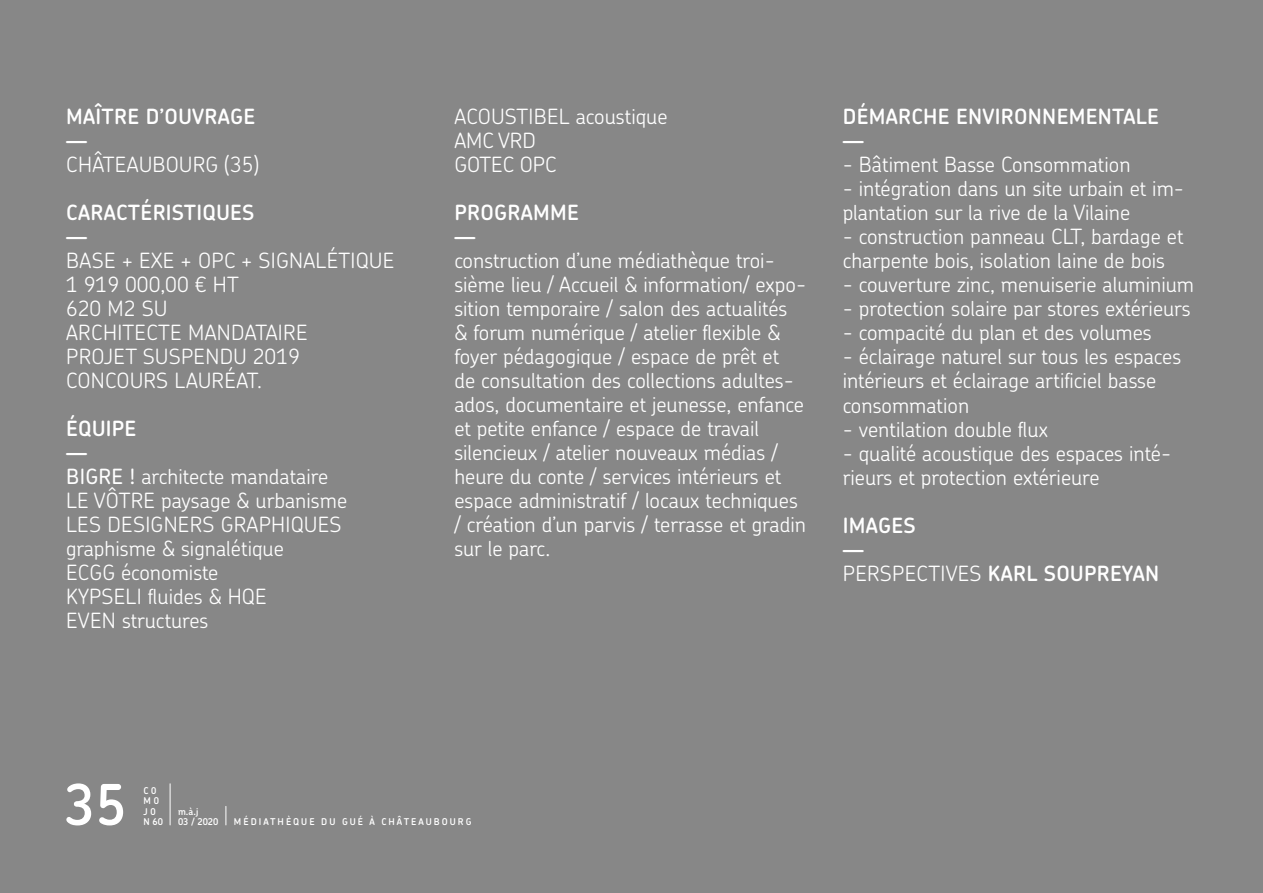
<style>
.page{position:relative;width:1263px;height:893px;background:#878787}
.page>*{position:absolute;margin:0;border:0;box-sizing:border-box;transform-origin:0 0}
.t1{font:600 56.25px "Chevin Std";color:#fff}
.t2{font:300 21px/24px "Chevin Std";color:#fff}
.t3{font:600 21px/24px "Chevin Std";letter-spacing:.015em;color:#fff}
.t4{font:600 9.3px/10.4px "Chevin Std";letter-spacing:.215em;color:#fff}
.s1{font-weight:600}
.s2{font-weight:500}
.s3{font-weight:300}
</style>
<div class="page">
<hr style="left:170px;top:784px;width:1px;height:41px;background:#fff">
<svg style="left:225px;top:806px;width:1px;height:19px"></svg>
<p class="t3" style="left:66px;top:104px;width:191px">MAÎTRE D’OUVRAGE —</p>
<p class="t2" style="left:66px;top:152px;width:195px">CHÂTEAUBOURG (35)</p>
<p class="t3" style="left:66px;top:200px;width:190px">CARACTÉRISTIQUES —</p>
<p class="t2" style="left:66px;top:248px;width:330px">BASE + EXE + OPC + SIGNALÉTIQUE<br>1 919 000,00 € HT<br>620 M2 SU<br>ARCHITECTE MANDATAIRE<br>PROJET SUSPENDU 2019<br>CONCOURS LAURÉAT.</p>
<p class="t2" style="left:66px;top:416px;width:283px"><span class="s1">ÉQUIPE<br>—<br></span><span class="s2">BIGRE !</span> architecte mandataire<br>LE VÔTRE paysage &amp; urbanisme<br>LES DESIGNERS GRAPHIQUES graphisme &amp; signalétique<br>ECGG économiste<br>KYPSELI fluides &amp; HQE<br>EVEN structures</p>
<p class="t2" style="left:454px;top:104px;width:215px">ACOUSTIBEL acoustique<br>AMC VRD<br>GOTEC OPC</p>
<p class="t3" style="left:454px;top:200px;width:126px">PROGRAMME —</p>
<p class="t2" style="left:454px;top:248px;width:353px">construction d’une médiathèque troi&shy;sième lieu / Accueil &amp; information/ expo&shy;sition temporaire / salon des actualités<br>&amp; forum numérique / atelier flexible &amp; foyer pédagogique / espace de prêt et<br>de consultation des collections adultes&shy;ados, documentaire et jeunesse, enfance et petite enfance / espace de travail silencieux / atelier nouveaux médias / heure du conte / services intérieurs et espace administratif / locaux techniques / création d’un parvis / terrasse et gradin sur le parc.</p>
<p class="t3" style="left:843px;top:104px;width:318px">DÉMARCHE ENVIRONNEMENTALE —</p>
<p class="t2" style="left:843px;top:152px;width:289px">- Bâtiment Basse Consommation</p>
<p class="t2" style="left:843px;top:176px;width:343px">- intégration dans un site urbain et im&shy;plantation sur la rive de la Vilaine</p>
<p class="t2" style="left:843px;top:224px;width:342px">- construction panneau CLT, bardage et charpente bois, isolation laine de bois</p>
<p class="t2" style="left:843px;top:272px;width:353px">- couverture zinc, menuiserie aluminium</p>
<p class="t2" style="left:843px;top:296px;width:349px">- protection solaire par stores extérieurs</p>
<p class="t2" style="left:843px;top:320px;width:310px">- compacité du plan et des volumes</p>
<p class="t2" style="left:843px;top:344px;width:340px">- éclairage naturel sur tous les espaces intérieurs et éclairage artificiel basse consommation</p>
<p class="t2" style="left:843px;top:416px;width:207px">- ventilation double flux</p>
<p class="t2" style="left:843px;top:440px;width:330px">- qualité acoustique des espaces inté&shy;rieurs et protection extérieure</p>
<p class="t3" style="left:843px;top:512px;width:318px">IMAGES<br>—<br><span class="s3">PERSPECTIVES</span> KARL SOUPREYAN</p>
<h1 class="t1" style="left:64px;top:767px;width:64px">35</h1>
<p class="t4" style="left:144px;top:785px;width:21px">C 0<br>M 0<br>J 0<br>N 60</p>
<p class="t4" style="left:178px;top:806px;width:22px">m.à.j</p>
<p class="t4" style="left:178px;top:816px;width:42px">03 / 2020</p>
<p class="t4" style="left:234px;top:816px;width:239px">MÉDIATHÈQUE DU GUÉ À CHÂTEAUBOURG</p>
</div>
